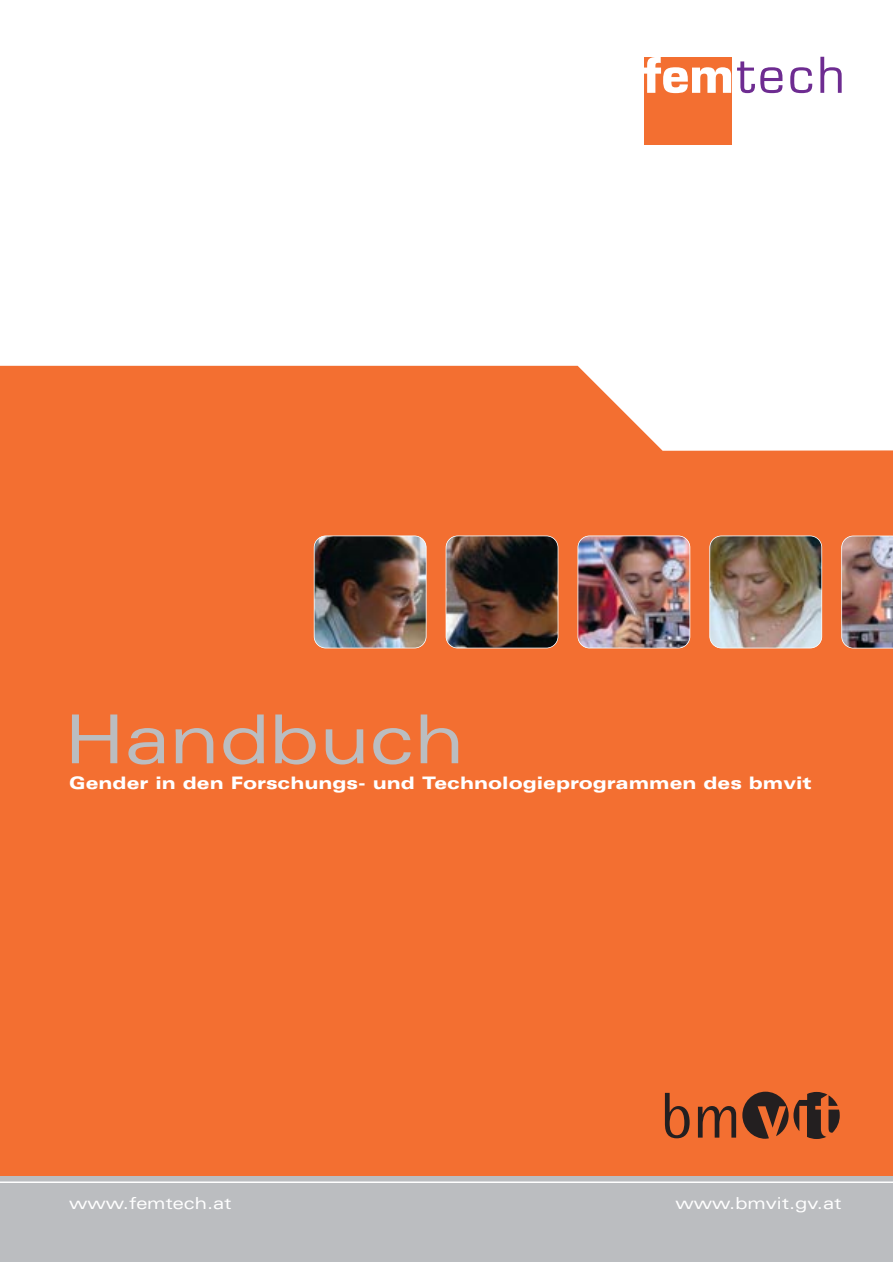
<style>
.page{position:relative;width:893px;height:1262px;background:#fff}
.page>*{position:absolute;margin:0;border:0;box-sizing:border-box;transform-origin:0 0}
.t1{font:expanded 67.5px "Univers";color:#bbbdc0}
.t2{font:900 expanded 17.25px "Univers";color:#fff}
.t3{font:expanded 16.5px "Univers";color:#fff}
</style>
<div class="page">
<div style="left:0;top:366px;width:892px;height:810px;background:#f36f31"></div>
<div style="left:0;top:1176px;width:892px;height:85px;background:#bbbdc0"></div>
<hr style="left:0;top:1181px;width:892px;height:2px;background:#fff">
<div style="left:643px;top:57px;width:88px;height:87px;background:#f36f31"></div>
<svg style="left:643px;top:57px;width:88px;height:36px"></svg>
<svg style="left:737px;top:61px;width:45px;height:32px"></svg>
<svg style="left:790px;top:67px;width:22px;height:26px"></svg>
<svg style="left:820px;top:57px;width:21px;height:36px"></svg>
<svg style="left:665px;top:1092px;width:24px;height:46px"></svg>
<svg style="left:698px;top:1106px;width:38px;height:31px"></svg>
<svg style="left:742px;top:1091px;width:97px;height:48px;background:#874528"></svg>
<img style="left:314px;top:536px;width:112px;height:112px;border-radius:12px">
<div style="left:314px;top:535px;width:112px;height:113px;border:2px solid #fff;border-radius:12px"></div>
<img style="left:446px;top:536px;width:112px;height:112px;border-radius:12px">
<div style="left:445px;top:535px;width:113px;height:113px;border:2px solid #fff;border-radius:12px"></div>
<img style="left:578px;top:536px;width:112px;height:112px;border-radius:12px">
<div style="left:577px;top:535px;width:113px;height:113px;border:2px solid #fff;border-radius:12px"></div>
<img style="left:709px;top:536px;width:112px;height:112px;border-radius:12px">
<div style="left:709px;top:535px;width:113px;height:113px;border:2px solid #fff;border-radius:12px"></div>
<img style="left:841px;top:535px;width:51px;height:113px">
<h1 class="t1" style="left:65px;top:714px;width:401px">Handbuch</h1>
<p class="t2" style="left:69px;top:776px;width:744px">Gender in den Forschungs- und Technologieprogrammen des bmvit</p>
<p class="t3" style="left:69px;top:1196px;width:164px">www.femtech.at</p>
<p class="t3" style="left:675px;top:1196px;width:167px">www.bmvit.gv.at</p>
</div>
